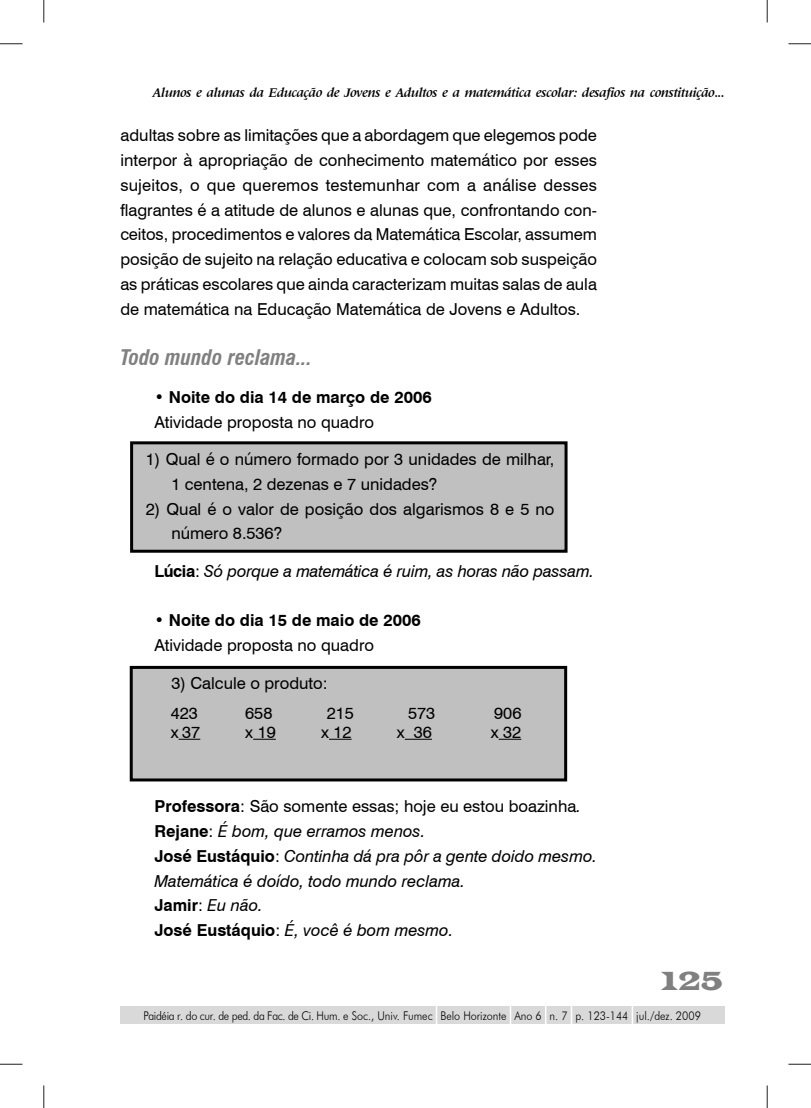
<style>
.page{position:relative;width:811px;height:1108px;background:#fff}
.page>*{position:absolute;margin:0;border:0;box-sizing:border-box;transform-origin:0 0}
.t1{font:27px "Latin Wid D OV QZJXLB";color:#808080;scale:.7 1}
.t2{font:21px "Swiss 721 BT Bold Condensed Italic OV CBKXLB";color:#808080}
.t3{font:16.5px/24.8px "Swiss 721 BT Roman OV SXJXLB";color:#000}
.t4{font:16.5px/24.8px "Swiss 721 BT Italic OV UXJXLB";color:#000}
.t5{font:16.5px "Swiss 721 BT Bold OV EBKXLB";color:#000}
.t6{font:13.5px "Latin 725 BT Bold Italic OV UZJXLB";letter-spacing:-.03em;color:#000}
.t7{font:12px "Futura BT Light OV IXJXLB";color:#000;scale:.9 1}
.s1{font-family:"Swiss 721 BT Roman OV EZJXLB"}
.s2{font-family:"Swiss 721 BT Bold OV YXJXLB"}
.s3{font-family:"Swiss 721 BT Bold OV AYJXLB"}
.s4{font-family:"Swiss 721 BT Roman OV SXJXLB"}
.s5{font-family:"Swiss 721 BT Roman OV ABKXLB"}
.s6{font-family:"Swiss 721 BT Italic OV UXJXLB"}
.s7{font-family:"Swiss 721 BT Italic OV AZJXLB"}
</style>
<div class="page">
<div style="left:120px;top:1006px;width:604px;height:18px;background:#d9d9d9"></div>
<hr style="left:435px;top:1005px;width:2px;height:21px;background:#fff">
<hr style="left:509px;top:1005px;width:2px;height:21px;background:#fff">
<svg style="left:545px;top:1006px;width:1px;height:18px"></svg>
<hr style="left:570px;top:1005px;width:2px;height:21px;background:#fff">
<hr style="left:631px;top:1006px;width:2px;height:20px;background:#fff">
<div style="left:131px;top:667px;width:434px;height:113px;background:#c0c0c0"></div>
<div style="left:130px;top:666px;width:437px;height:115px;border:3px solid #000"></div>
<div style="left:132px;top:443px;width:434px;height:108px;background:#c0c0c0"></div>
<div style="left:130px;top:441px;width:437px;height:112px;border:3px solid #000"></div>
<svg style="left:178px;top:739px;width:22px;height:1px"></svg>
<svg style="left:253px;top:739px;width:23px;height:1px"></svg>
<svg style="left:329px;top:739px;width:22px;height:1px"></svg>
<svg style="left:404px;top:739px;width:28px;height:1px"></svg>
<svg style="left:498px;top:739px;width:23px;height:1px"></svg>
<svg style="left:0;top:44px;width:22px;height:1px"></svg>
<svg style="left:788px;top:44px;width:22px;height:1px"></svg>
<svg style="left:0;top:1064px;width:22px;height:1px"></svg>
<svg style="left:788px;top:1064px;width:22px;height:1px"></svg>
<svg style="left:44px;top:0;width:1px;height:22px"></svg>
<svg style="left:44px;top:1085px;width:1px;height:23px"></svg>
<svg style="left:766px;top:0;width:1px;height:22px"></svg>
<svg style="left:766px;top:1085px;width:1px;height:23px"></svg>
<p class="t6" style="left:153px;top:85px;width:573px">Alunos e alunas da Educação de Jovens e Adultos e a matemática escolar: desafios na constituição...</p>
<p class="t3" style="left:120px;top:123px;width:478px;text-align:justify">adultas sobre as limitações que a abordagem que elegemos pode interpor à apropriação de conhecimento matemático por esses sujeitos, o que queremos testemunhar com a análise desses flagrantes é a atitude de alunos e alunas que, confrontando con&shy;ceitos, procedimentos e valores da Matemática Escolar, assumem posição de sujeito na relação educativa e colocam sob suspeição as práticas escolares que ainda caracterizam muitas salas de aula de matemática na Educação Matemática de Jovens e Adultos.</p>
<p class="t2" style="left:120px;top:345px;width:193px">Todo mundo reclama...</p>
<p class="t5" style="left:154px;top:391px;width:279px">• Noite do dia 14 de março de 2006</p>
<p class="t3" style="left:154px;top:409px;width:221px">Atividade proposta no quadro</p>
<p class="t3" style="left:171px;top:447px;width:384px;text-indent:-25px">1) Qual é o n<span class="s1">ú</span>mero formado por 3 unidades de milhar,<br>1 centena, 2 dezenas e 7 unidades?</p>
<p class="t3" style="left:171px;top:496px;width:384px;text-indent:-25px">2) Qual é o valor de posição dos algarismos 8 e 5 no n<span class="s1">ú</span>mero 8.536?</p>
<p class="t4" style="left:154px;top:559px;width:441px"><span class="s2">L</span><span class="s3">ú</span><span class="s2">cia</span><span class="s4">:</span> Só porque a matemática é ruim, as horas não passam.</p>
<p class="t5" style="left:154px;top:615px;width:268px"><span class="s5">•</span> Noite do dia 15 de maio de 2006</p>
<p class="t3" style="left:154px;top:633px;width:221px">Atividade proposta no quadro</p>
<p class="t3" style="left:171px;top:670px;width:158px">3) Calcule o produto:</p>
<p class="t3" style="left:171px;top:701px;width:29px">423</p>
<p class="t3" style="left:245px;top:701px;width:29px">658</p>
<p class="t3" style="left:327px;top:701px;width:29px">215</p>
<p class="t3" style="left:408px;top:701px;width:29px">573</p>
<p class="t3" style="left:494px;top:701px;width:29px">906</p>
<p class="t3" style="left:171px;top:719px;width:31px">x37</p>
<p class="t3" style="left:245px;top:719px;width:32px">x19</p>
<p class="t3" style="left:321px;top:719px;width:32px">x12</p>
<p class="t3" style="left:397px;top:719px;width:37px">x 36</p>
<p class="t3" style="left:490px;top:719px;width:32px">x 32</p>
<p class="t3" style="left:154px;top:794px;width:428px"><span class="s2">Professora</span>: São somente essas; hoje eu estou boazinha<span class="s6">.</span></p>
<p class="t4" style="left:154px;top:819px;width:444px"><span class="s2">Rejane</span><span class="s4">:</span> é bom, que erramos menos.<br><span class="s2">José Eustáquio</span><span class="s4">:</span> Continha dá pra pôr a gente doido mesmo.<br>Matemática é doído, todo mundo reclama.<br><span class="s2">Jamir</span><span class="s4">:</span> Eu não.<br><span class="s2">José Eustáquio</span><span class="s4">:</span> é, voc<span class="s7">ê</span> é bom mesmo.</p>
<h1 class="t1" style="left:660px;top:964px;width:90px">125</h1>
<p class="t7" style="left:143px;top:1008px;width:621px">Paidéia r. do cur. de ped. da Fac. de Ci. Hum. e Soc., Univ. Fumec Belo Horizonte Ano 6 n. 7 p. 123-144 jul./dez. 2009</p>
</div>
